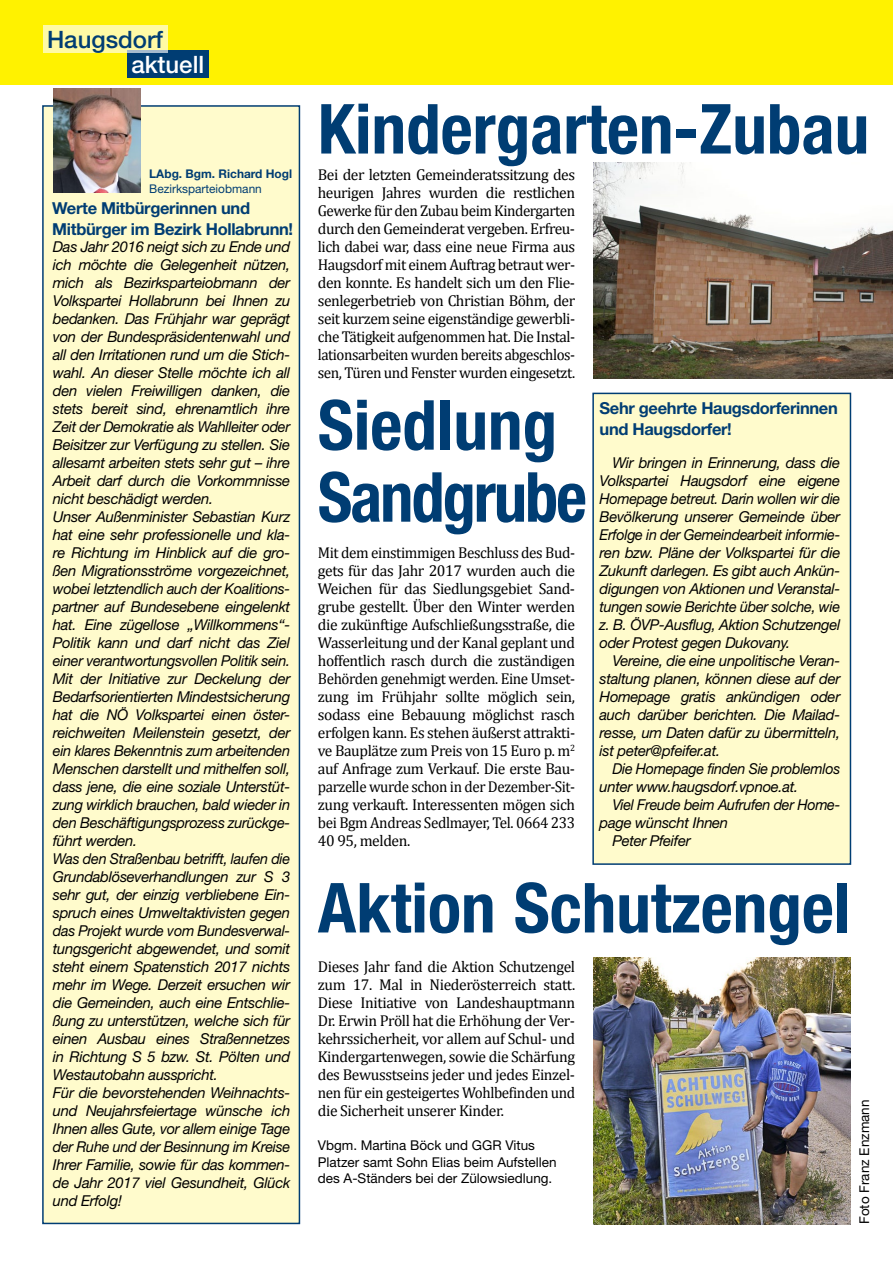
<style>
.page{position:relative;width:893px;height:1263px;background:#fff}
.page>*{position:absolute;margin:0;border:0;box-sizing:border-box;transform-origin:0 0}
.t1{font:700 condensed 69.15px "Helvetica Neue";color:#003d73}
.t2{font:700 condensed 69.15px/72px "Helvetica Neue";letter-spacing:-.03em;color:#003d73}
.t3{font:500 24px "Helvetica Neue";color:#003d73}
.t4{font:500 24px "Helvetica Neue";color:#fff}
.t5{font:700 16.5px/21px "Helvetica Neue";letter-spacing:-.02em;color:#003d73}
.t6{font:15.75px/18px "Cambria";letter-spacing:-.025em;color:#000;text-align:justify}
.t7{font:15.75px/18px "Cambria";letter-spacing:-.025em;color:#000;text-align:justify;scale:.96 1}
.t8{font:italic 15px/18px "Helvetica Neue";letter-spacing:-.02em;color:#000;text-align:justify}
.t9{font:italic 15px/18px "Helvetica Neue";letter-spacing:-.02em;color:#000;scale:.95 1}
.t10{font:italic 15px "Helvetica Neue";letter-spacing:-.02em;color:#000;scale:.96 1}
.t11{font:13.5px/16.2px "Helvetica Neue";color:#000}
.t12{font:700 12px "Helvetica Neue";color:#003d73}
.t13{font:12px "Helvetica Neue";color:#003d73}
</style>
<div class="page">
<div style="left:42px;top:105px;width:258px;height:1119px;background:#fffbcc;border:2px solid #003d73"></div>
<img style="left:54px;top:89px;width:86px;height:103px">
<img style="left:593px;top:162px;width:300px;height:216px">
<img style="left:593px;top:957px;width:257px;height:267px">
<div style="left:592px;top:393px;width:259px;height:472px;background:#fffbcc;border:2px solid #003d73"></div>
<div style="left:0;top:0;width:893px;height:85px;background:#fff200"></div>
<div style="left:127px;top:50px;width:82px;height:28px;background:#003d73"></div>
<div style="left:43px;top:26px;width:124px;height:27px;background:#fffaa5"></div>
<h2 class="t3" style="left:47px;top:25px;width:117px">Haugsdorf</h2>
<h2 class="t4" style="left:131px;top:50px;width:74px">aktuell</h2>
<p class="t12" style="left:149px;top:167px;width:144px">LAbg. Bgm. Richard Hogl</p>
<p class="t13" style="left:149px;top:181px;width:114px">Bezirksparteiobmann</p>
<p class="t5" style="left:52px;top:197px;width:242px">Werte Mitbürgerinnen und<br>Mitbürger im Bezirk Hollabrunn!</p>
<p class="t8" style="left:53px;top:237px;width:239px;text-align:left">Das Jahr 2016 neigt sich zu Ende und ich möchte die Gelegenheit nützen, mich als Bezirksparteiobmann der Volkspartei Hollabrunn bei Ihnen zu bedanken. Das Frühjahr war geprägt von der Bundespräsidentenwahl und all den Irritationen rund um die Stich&shy;wahl. An dieser Stelle möchte ich all den vielen Freiwilligen danken, die stets bereit sind, ehrenamtlich ihre Zeit der Demokratie als Wahlleiter oder Beisitzer zur Verfügung zu stellen. Sie allesamt arbeiten stets sehr gut – ihre Arbeit darf durch die Vorkommnisse nicht beschädigt werden.<br>Unser Außenminister Sebastian Kurz hat eine sehr professionelle und kla&shy;re Richtung im Hinblick auf die gro&shy;ßen Migrationsströme vorgezeichnet, wobei letztendlich auch der Koalitions&shy;partner auf Bundesebene eingelenkt hat. Eine zügellose „Willkommens“- Politik kann und darf nicht das Ziel einer verantwortungsvollen Politik sein.<br>Mit der Initiative zur Deckelung der Bedarfsorientierten Mindestsicherung hat die NÖ Volkspartei einen öster&shy;reichweiten Meilenstein gesetzt, der ein klares Bekenntnis zum arbeitenden Menschen darstellt und mithelfen soll, dass jene, die eine soziale Unterstüt&shy;zung wirklich brauchen, bald wieder in den Beschäftigungsprozess zurückge&shy;führt werden.<br>Was den Straßenbau betrifft, laufen die Grundablöseverhandlungen zur S 3 sehr gut, der einzig verbliebene Ein&shy;spruch eines Umweltaktivisten gegen das Projekt wurde vom Bundesverwal&shy;tungsgericht abgewendet, und somit steht einem Spatenstich 2017 nichts mehr im Wege. Derzeit ersuchen wir die Gemeinden, auch eine Entschlie&shy;ßung zu unterstützen, welche sich für einen Ausbau eines Straßennetzes in Richtung S 5 bzw. St. Pölten und Westautobahn ausspricht.<br>Für die bevorstehenden Weihnachts&shy;und Neujahrsfeiertage wünsche ich Ihnen alles Gute, vor allem einige Tage der Ruhe und der Besinnung im Kreise Ihrer Familie, sowie für das kommen&shy;de Jahr 2017 viel Gesundheit, Glück und Erfolg!</p>
<h1 class="t1" style="left:318px;top:87px;width:553px">Kindergarten-Zubau</h1>
<p class="t6" style="left:318px;top:166px;width:259px">Bei der letzten Gemeinderatssitzung des heurigen Jahres wurden die restlichen Gewerke für den Zubau beim Kindergarten durch den Gemeinderat vergeben. Erfreu&shy;lich dabei war, dass eine neue Firma aus Haugsdorf mit einem Auftrag betraut wer&shy;den konnte. Es handelt sich um den Flie&shy;senlegerbetrieb von Christian Böhm, der seit kurzem seine eigenständige gewerbli&shy;che Tätigkeit aufgenommen hat. Die Instal&shy;lationsarbeiten wurden bereits abgeschlos&shy;sen, Türen und Fenster wurden eingesetzt.</p>
<h1 class="t2" style="left:318px;top:388px;width:271px">Siedlung<br>Sandgrube</h1>
<p class="t7" style="left:318px;top:544px;width:270px">Mit dem einstimmigen Beschluss des Bud&shy;gets für das Jahr 2017 wurden auch die Weichen für das Siedlungsgebiet Sand&shy;grube gestellt. Über den Winter werden die zukünftige Aufschließungsstraße, die Wasserleitung und der Kanal geplant und hoffentlich rasch durch die zuständigen Behörden genehmigt werden. Eine Umset&shy;zung im Frühjahr sollte möglich sein, sodass eine Bebauung möglichst rasch erfolgen kann. Es stehen äußerst attrakti&shy;ve Bauplätze zum Preis von 15 Euro p. m<sup>2 </sup>auf Anfrage zum Verkauf. Die erste Bau&shy;parzelle wurde schon in der Dezember-Sit&shy;zung verkauft. Interessenten mögen sich bei Bgm Andreas Sedlmayer, Tel. 0664 233<br>40 95, melden.</p>
<p class="t5" style="left:600px;top:397px;width:240px">Sehr geehrte Haugsdorferinnen und Haugsdorfer!</p>
<p class="t8" style="left:600px;top:453px;width:242px;text-indent:13px">Wir bringen in Erinnerung, dass die Volkspartei Haugsdorf eine eigene Homepage betreut. Darin wollen wir die Bevölkerung unserer Gemeinde über Erfolge in der Gemeindearbeit informie&shy;ren bzw. Pläne der Volkspartei für die Zukunft darlegen. Es gibt auch Ankün&shy;digungen von Aktionen und Veranstal&shy;tungen sowie Berichte über solche, wie z. B. ÖVP-Ausflug, Aktion Schutzengel oder Protest gegen Dukovany.</p>
<p class="t8" style="left:600px;top:651px;width:242px;text-indent:13px">Vereine, die eine unpolitische Veran&shy;staltung planen, können diese auf der Homepage gratis ankündigen oder auch darüber berichten. Die Mailad&shy;resse, um Daten dafür zu übermitteln, ist peter@pfeifer.at.</p>
<p class="t9" style="left:600px;top:759px;width:255px;text-indent:13px">Die Homepage finden Sie problemlos unter www.haugsdorf.vpnoe.at.</p>
<p class="t10" style="left:612px;top:796px;width:239px">Viel Freude beim Aufrufen der Home-</p>
<p class="t8" style="left:600px;top:813px;width:130px">page wünscht Ihnen</p>
<p class="t8" style="left:612px;top:831px;width:80px">Peter Pfeifer</p>
<h1 class="t1" style="left:318px;top:866px;width:534px">Aktion Schutzengel</h1>
<p class="t6" style="left:318px;top:958px;width:259px">Dieses Jahr fand die Aktion Schutzengel zum 17. Mal in Niederösterreich statt.<br>Diese Initiative von Landeshauptmann Dr. Erwin Pröll hat die Erhöhung der Ver&shy;kehrssicherheit, vor allem auf Schul- und Kindergartenwegen, sowie die Schärfung des Bewusstseins jeder und jedes Einzel&shy;nen für ein gesteigertes Wohlbefinden und die Sicherheit unserer Kinder.</p>
<p class="t11" style="left:318px;top:1137px;width:240px">Vbgm. Martina Böck und GGR Vitus<br>Platzer samt Sohn Elias beim Aufstellen des A-Ständers bei der Zülowsiedlung.</p>
<p class="t11" style="left:856px;top:1224px;width:126px;rotate:-90deg">Foto Franz Enzmann</p>
</div>
